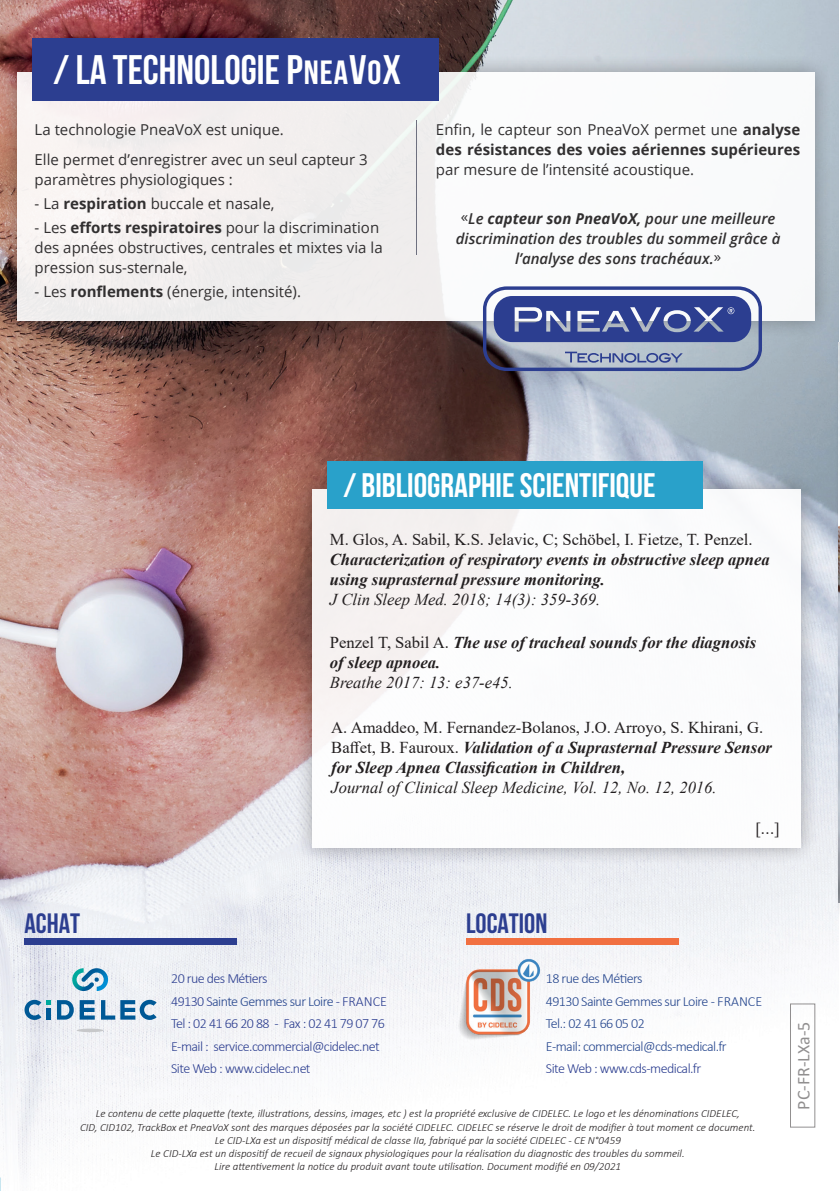
<style>
.page{position:relative;width:840px;height:1191px;background:#fff}
.page>*{position:absolute;margin:0;border:0;box-sizing:border-box;transform-origin:0 0}
.t1{font:700 41.2px "Bebas Neue";color:#fff}
.t2{font:700 34px "Bebas Neue";color:#fff}
.t3{font:700 28px "Bebas Neue";color:#2c3e90}
.t4{font:18px "Calibri";color:#231f20}
.t5{font:italic 700 16.6px/20px "Times New Roman";color:#231f20}
.t6{font:italic 16.6px "Times New Roman";color:#231f20}
.t7{font:16.6px "Times New Roman";color:#231f20}
.t8{font:15px/20px "Open Sans";color:#312f30}
.t9{font:italic 600 15px/20px "Open Sans";color:#312f30;text-align:center}
.t10{font:700 15px/20px "Open Sans";color:#312f30}
.t11{font:300 14px/22.4px "Calibri";letter-spacing:-.04em;color:#2c3e90}
.t12{font:300 14px/22.4px "Calibri";letter-spacing:-.04em;color:#24458d}
.t13{font:italic 300 11px/13.2px "Calibri";color:#231f20;text-align:center}
.s1{font-style:inherit}
.s2{font-size:33.6px}
.s3{font-weight:700}
.s4{font-weight:400}
.s5{font-weight:400;font-style:normal}
.s6{color:#24458d}
</style>
<div class="page">
<img style="left:0;top:0;width:837px;height:1191px">
<div style="left:0;top:54px;width:832px;height:285px;background:#231f20;opacity:.4"></div>
<div style="left:17px;top:72px;width:796px;height:248px;background:#f8f5f3"></div>
<div style="left:293px;top:470px;width:525px;height:396px;background:#231f20;opacity:.4"></div>
<div style="left:312px;top:489px;width:487px;height:358px;background:#fff"></div>
<div style="left:327px;top:461px;width:374px;height:47px;background:#29a1ca"></div>
<div style="left:32px;top:38px;width:406px;height:62px;background:#2c3e90"></div>
<hr style="left:415px;top:120px;width:1px;height:134px;background:#6e707f">
<div style="left:482px;top:286px;width:279px;height:85px;border:3px solid #2c3e90;border-radius:21px"></div>
<svg style="left:564px;top:352px;width:118px;height:11px"></svg>
<svg style="left:493px;top:296px;width:257px;height:46px"></svg>
<div style="left:834px;top:340px;width:5px;height:581px;background:#231f20;opacity:.63"></div>
<img style="left:837px;top:343px;width:2px;height:559px">
<svg style="left:76px;top:1028px;width:28px;height:4px"></svg>
<svg style="left:57px;top:1000px;width:17px;height:19px"></svg>
<svg style="left:80px;top:1000px;width:15px;height:19px"></svg>
<svg style="left:101px;top:999px;width:55px;height:21px"></svg>
<svg style="left:24px;top:999px;width:26px;height:21px"></svg>
<hr style="left:46px;top:1007px;width:4px;height:12px;background:#005996">
<svg style="left:72px;top:968px;width:36px;height:23px"></svg>
<div style="left:24px;top:938px;width:213px;height:6px;background:#2c3e90"></div>
<div style="left:466px;top:938px;width:212px;height:6px;background:#f17041"></div>
<img style="left:437px;top:950px;width:130px;height:112px">
<img style="left:0;top:0;width:1px;height:1002px">
<h1 class="t1" style="left:54px;top:47px;width:349px">/ LA TECHNOLOGIE <span class="s1">P</span><span class="s2">NEA</span><span class="s1">V</span><span class="s2">O</span><span class="s1">X</span></h1>
<h3 class="t8" style="left:35px;top:114px;width:334px;line-height:30px">La technologie PneaVoX est unique.<br>Elle permet d’enregistrer avec un seul capteur 3</h3>
<h3 class="t8" style="left:35px;top:169px;width:199px">paramètres physiologiques :</h3>
<h3 class="t8" style="left:35px;top:193px;width:241px">- La <span class="s3">respiration</span> buccale et nasale,</h3>
<h3 class="t8" style="left:35px;top:217px;width:349px">- Les <span class="s3">efforts respiratoires</span> pour la discrimination des apnées obstructives, centrales et mixtes via la pression sus-sternale,</h3>
<h3 class="t8" style="left:35px;top:281px;width:268px">- Les <span class="s3">ronflements</span> (énergie, intensité).</h3>
<h3 class="t10" style="left:436px;top:120px;width:365px"><span class="s4">Enfin, le capteur son PneaVoX permet une</span> analyse des résistances des voies aériennes supérieures</h3>
<h3 class="t8" style="left:436px;top:160px;width:259px">par mesure de l’intensité acoustique.</h3>
<h3 class="t9" style="left:455px;top:208px;width:326px"><span class="s5">«</span>Le <span class="s3">capteur son PneaVoX,</span> pour une meilleure discrimination des troubles du sommeil grâce à l’analyse des sons trachéaux.<span class="s5">»</span></h3>
<h2 class="t2" style="left:343px;top:467px;width:313px">/ BIBLIOGRAPHIE SCIENTIFIQUE</h2>
<h3 class="t7" style="left:330px;top:527px;width:424px">M. Glos, A. Sabil, K.S. Jelavic, C; Schöbel, I. Fietze, T. Penzel.</h3>
<h3 class="t5" style="left:330px;top:549px;width:441px">Characterization of respiratory events in obstructive sleep apnea using suprasternal pressure monitoring.</h3>
<h3 class="t6" style="left:330px;top:587px;width:272px">J Clin Sleep Med. 2018; 14(3): 359-369.</h3>
<h3 class="t5" style="left:330px;top:632px;width:427px"><span class="s5">Penzel T, Sabil A.</span> The use of tracheal sounds for the diagnosis of sleep apnoea.</h3>
<h3 class="t6" style="left:330px;top:671px;width:184px">Breathe 2017: 13: e37-e45.</h3>
<h3 class="t5" style="left:331px;top:717px;width:442px"><span class="s5">A. Amaddeo, M. Fernandez-Bolanos, J.O. Arroyo, S. Khirani, G.<br>Baffet, B. Fauroux.</span> Validation of a Suprasternal Pressure Sensor for Sleep Apnea Classification in Children,</h3>
<h3 class="t6" style="left:331px;top:775px;width:387px">Journal of Clinical Sleep Medicine, Vol. 12, No. 12, 2016.</h3>
<h3 class="t7" style="left:755px;top:817px;width:26px">[...]</h3>
<h3 class="t3" style="left:24px;top:908px;width:57px">ACHAT</h3>
<h3 class="t3" style="left:466px;top:908px;width:83px">LOCATION</h3>
<p class="t11" style="left:171px;top:967px;width:217px">20 rue des Métiers<br>49130 S<span class="s6">ainte Gemmes sur Loire</span> - FRANCE<br>Tel : 02 41 66 20 88 - Fax : 02 41 79 07 76<br>E-mail : service.commercial@cidelec.net<br>Site Web : www.cidelec.net</p>
<p class="t12" style="left:545px;top:967px;width:218px">18 rue des Métiers<br>49130 Sainte Gemmes sur Loire - FRANCE<br>Tel.: 02 41 66 05 02<br>E-mail: commercial@cds-medical.fr</p>
<p class="t11" style="left:545px;top:1057px;width:157px">Site Web : www.cds-medical.fr</p>
<p class="t13" style="left:80px;top:1107px;width:676px">Le contenu de cette plaquette (texte, illustrations, dessins, images, etc ) est la propriété exclusive de CIDELEC. Le logo et les dénominations CIDELEC,<br>CID, CID102, TrackBox et PneaVoX sont des marques déposées par la société CIDELEC. CIDELEC se réserve le droit de modifier à tout moment ce document.<br>Le CID-LXa est un dispositif médical de classe IIa, fabriqué par la société CIDELEC - CE N°0459<br>Le CID-LXa est un dispositif de recueil de signaux physiologiques pour la réalisation du diagnostic des troubles du sommeil.<br>Lire attentivement la notice du produit avant toute utilisation. Document modifié en 09/2021</p>
<h3 class="t4" style="left:790px;top:1117px;width:106px;rotate:-90deg">PC-FR-S.PSG-6</h3>
<h3 class="t4" style="left:790px;top:1109px;width:90px;rotate:-90deg">PC-FR-LXa-5</h3>
</div>
